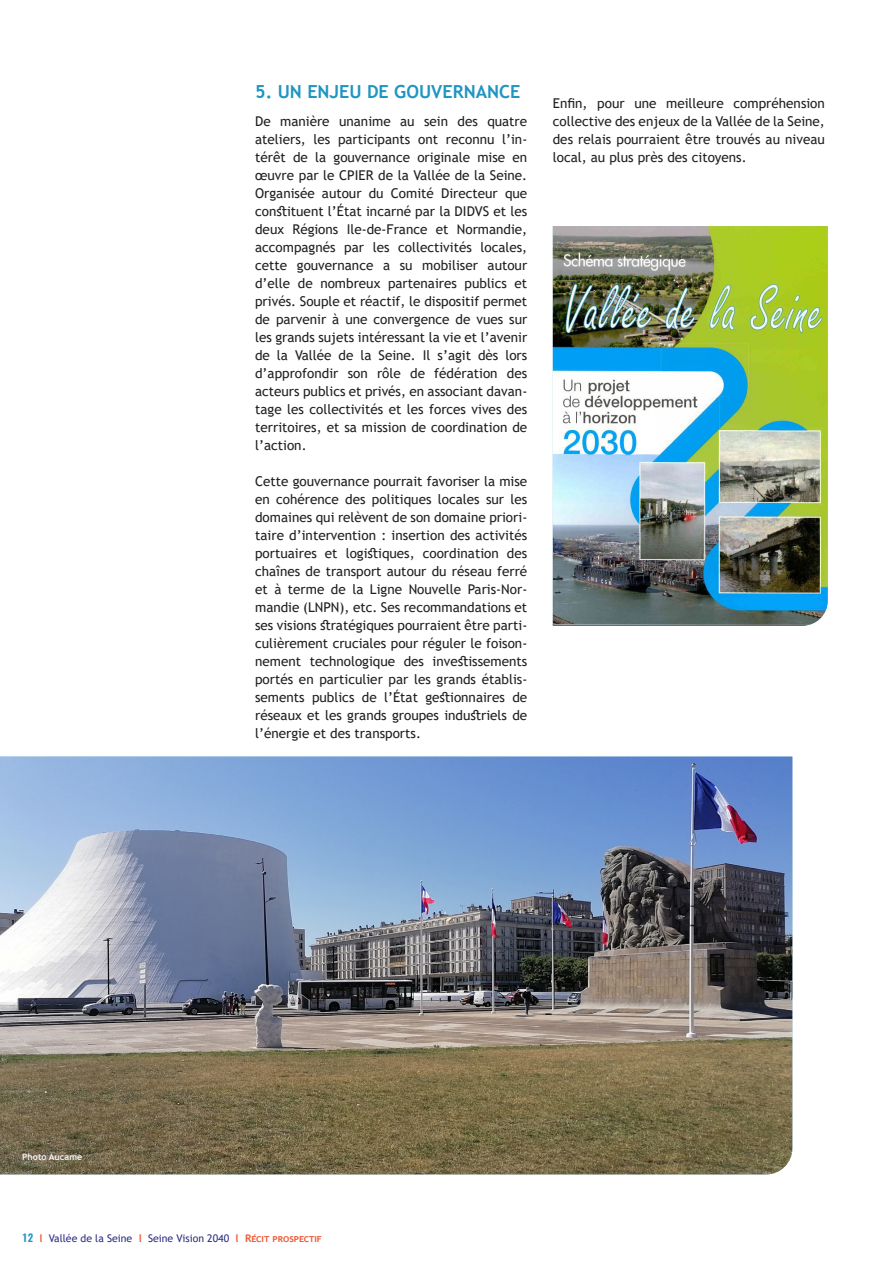
<style>
.page{position:relative;width:893px;height:1263px;background:#fff}
.page>*{position:absolute;margin:0;border:0;box-sizing:border-box;transform-origin:0 0}
.t1{font:700 18px "Trebuchet MS";color:#1f95c2}
.t2{font:13.5px/18px "Trebuchet MS";color:#231f20;text-align:justify}
.t3{font:10.5px "Trebuchet MS";color:#303083}
.t4{font:700 9px "Trebuchet MS";color:#fff}
.s1{font-family:"Oswald";font-weight:600;color:#1e96bf}
.s2{font-weight:700;color:#f05937}
</style>
<div class="page">
<img style="left:553px;top:226px;width:275px;height:400px">
<img style="left:0;top:756px;width:792px;height:418px">
<h1 class="t1" style="left:255px;top:81px;width:267px">5. UN ENJEU DE GOUVERNANCE</h1>
<p class="t2" style="left:255px;top:112px;width:274px">De manière unanime au sein des quatre ateliers, les participants ont reconnu l’in&shy;térêt de la gouvernance originale mise en œuvre par le CPIER de la Vallée de la Seine.<br>Organisée autour du Comité Directeur que constituent l’État incarné par la DIDVS et les deux Régions Ile-de-France et Normandie, accompagnés par les collectivités locales, cette gouvernance a su mobiliser autour d’elle de nombreux partenaires publics et privés. Souple et réactif, le dispositif permet de parvenir à une convergence de vues sur les grands sujets intéressant la vie et l’avenir de la Vallée de la Seine. Il s’agit dès lors d’approfondir son rôle de fédération des acteurs publics et privés, en associant davan&shy;tage les collectivités et les forces vives des territoires, et sa mission de coordination de l’action.</p>
<p class="t2" style="left:255px;top:472px;width:274px">Cette gouvernance pourrait favoriser la mise en cohérence des politiques locales sur les domaines qui relèvent de son domaine priori&shy;taire d’intervention : insertion des activités portuaires et logistiques, coordination des chaînes de transport autour du réseau ferré et à terme de la Ligne Nouvelle Paris-Nor&shy;mandie (LNPN), etc. Ses recommandations et ses visions stratégiques pourraient être parti&shy;culièrement cruciales pour réguler le foison&shy;nement technologique des investissements portés en particulier par les grands établis&shy;sements publics de l’État gestionnaires de réseaux et les grands groupes industriels de l’énergie et des transports.</p>
<p class="t2" style="left:553px;top:94px;width:274px">Enfin, pour une meilleure compréhension collective des enjeux de la Vallée de la Seine, des relais pourraient être trouvés au niveau local, au plus près des citoyens.</p>
<p class="t4" style="left:22px;top:1151px;width:61px">Photo Aucame</p>
<p class="t3" style="left:22px;top:1231px;width:301px"><span class="s1">12</span> <span class="s2">l</span> Vallée de la Seine <span class="s2">l</span> Seine Vision 2040 <span class="s2">l Récit prospectif</span></p>
</div>
